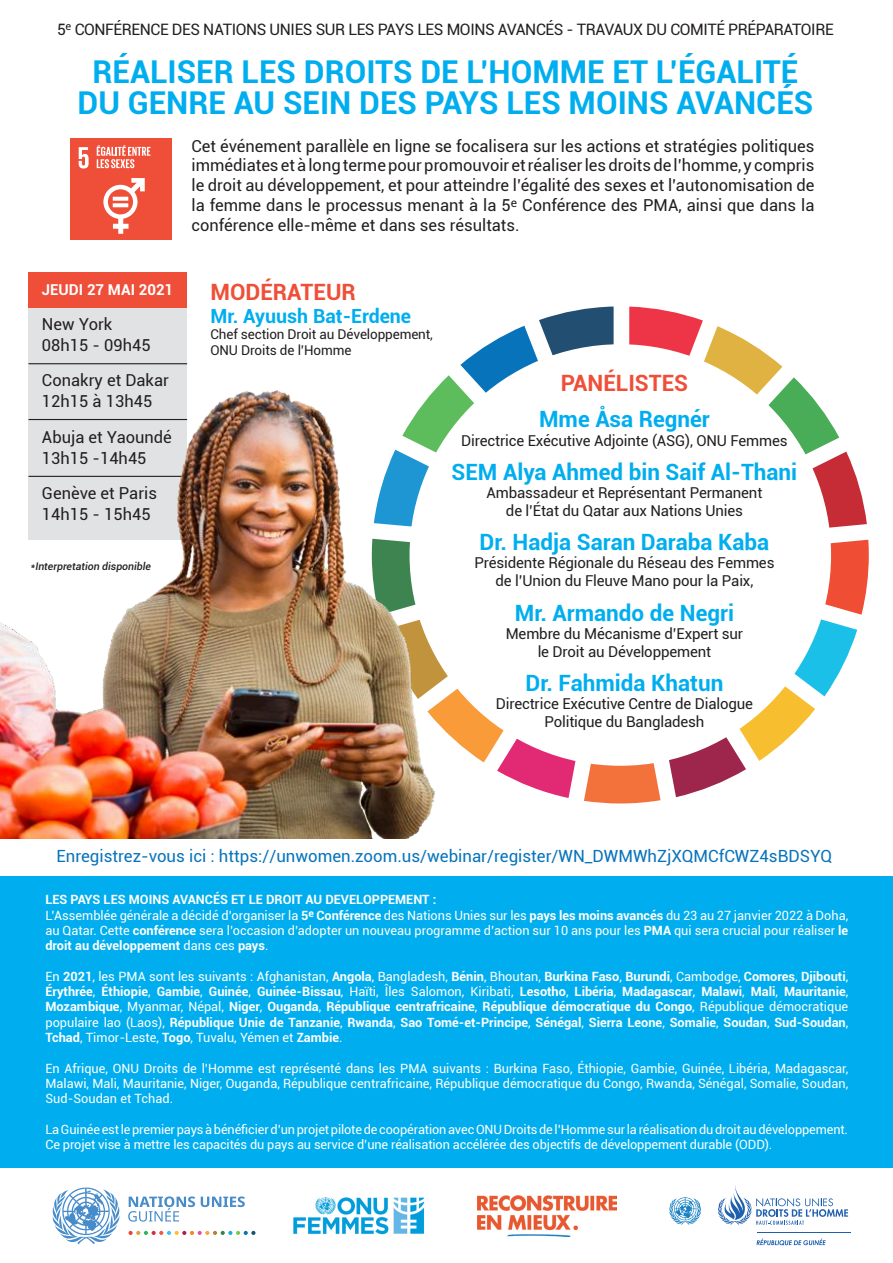
<style>
.page{position:relative;width:893px;height:1263px;background:#fff}
.page>*{position:absolute;margin:0;border:0;box-sizing:border-box;transform-origin:0 0}
.t1{font:700 31.5px "Roboto";color:#00aeef}
.t2{font:700 22.5px "Roboto";color:#00aeef}
.t3{font:700 22.5px "Roboto";color:#ef4f38}
.t4{font:700 19.5px "Roboto";color:#00aeef}
.t5{font:16.8px "Roboto";color:#0773bb}
.t6{font:16.5px/19.8px "Roboto";color:#231f20;text-align:justify}
.t7{font:15.75px "Roboto";letter-spacing:-.025em;color:#231f20}
.t8{font:15px "Roboto";letter-spacing:-.01em;color:#231f20}
.t9{font:700 15px "Roboto";color:#fff}
.t10{font:13.5px "Roboto";letter-spacing:-.01em;color:#231f20}
.t11{font:12.75px/15.3px "Roboto";letter-spacing:-.01em;color:#fff;text-align:justify}
.t12{font:700 12.75px/15.3px "Roboto";color:#fff;text-align:justify}
.t13{font:italic 500 10.5px "Roboto";color:#231f20}
.s1{font-weight:700}
.s2{font-weight:400}
</style>
<div class="page">
<div style="left:29px;top:307px;width:158px;height:232px;background:#e1e2e4"></div>
<svg style="left:439px;top:306px;width:430px;height:497px"></svg>
<div style="left:410px;top:344px;width:421px;height:422px;background:#fff;border-radius:50%"></div>
<div style="left:0;top:876px;width:893px;height:291px;background:#00aeef"></div>
<hr style="left:757px;top:1233px;width:93px;height:1px;background:#1e60ae">
<svg style="left:756px;top:1238px;width:70px;height:7px"></svg>
<svg style="left:718px;top:1185px;width:130px;height:40px"></svg>
<svg style="left:669px;top:1197px;width:32px;height:28px"></svg>
<svg style="left:52px;top:1187px;width:68px;height:57px"></svg>
<svg style="left:129px;top:1231px;width:126px;height:4px"></svg>
<svg style="left:128px;top:1196px;width:67px;height:25px"></svg>
<svg style="left:201px;top:1196px;width:44px;height:11px"></svg>
<img style="left:478px;top:1196px;width:138px;height:40px">
<img style="left:293px;top:1197px;width:132px;height:38px">
<div style="left:70px;top:139px;width:101px;height:101px;background:#ef4f38"></div>
<svg style="left:79px;top:147px;width:10px;height:22px"></svg>
<svg style="left:103px;top:178px;width:42px;height:56px"></svg>
<svg style="left:113px;top:197px;width:15px;height:4px"></svg>
<svg style="left:113px;top:203px;width:15px;height:4px"></svg>
<svg style="left:97px;top:145px;width:54px;height:23px"></svg>
<div style="left:29px;top:272px;width:158px;height:36px;background:#ef4f38"></div>
<hr style="left:29px;top:363px;width:158px;height:1px;background:#231f20">
<img style="left:0;top:385px;width:440px;height:454px">
<p class="t7" style="left:57px;top:18px;width:778px">5<sup>e</sup> CONFÉRENCE DES NATIONS UNIES SUR LES PAYS LES MOINS AVANCÉS - TRAVAUX DU COMITÉ PRÉPARATOIRE</p>
<p class="t1" style="left:93px;top:49px;width:707px">RÉALISER LES DROITS DE L’HOMME ET L’ÉGALITÉ</p>
<p class="t1" style="left:78px;top:81px;width:737px">DU GENRE AU SEIN DES PAYS LES MOINS AVANCÉS</p>
<p class="t6" style="left:192px;top:135px;width:624px">Cet événement parallèle en ligne se focalisera sur les actions et stratégies politiques immédiates et à long terme pour promouvoir et réaliser les droits de l’homme, y compris le droit au développement, et pour atteindre l’égalité des sexes et l’autonomisation de la femme dans le processus menant à la 5<sup>e</sup> Conférence des PMA, ainsi que dans la conférence elle-même et dans ses résultats.</p>
<p class="t9" style="left:42px;top:279px;width:133px">JEUDI 27 MAI 2021</p>
<p class="t6" style="left:42px;top:314px;width:72px">New York</p>
<p class="t6" style="left:42px;top:335px;width:110px">08h15 - 09h45</p>
<p class="t6" style="left:42px;top:370px;width:128px">Conakry et Dakar</p>
<p class="t6" style="left:42px;top:391px;width:112px">12h15 à 13h45</p>
<p class="t6" style="left:42px;top:426px;width:131px">Abuja et Yaoundé</p>
<p class="t6" style="left:42px;top:447px;width:106px">13h15 -14h45</p>
<p class="t6" style="left:42px;top:483px;width:116px">Genève et Paris</p>
<p class="t6" style="left:42px;top:504px;width:110px">14h15 - 15h45</p>
<p class="t13" style="left:31px;top:558px;width:122px">*Interpretation disponible</p>
<p class="t3" style="left:210px;top:276px;width:147px">MODÉRATEUR</p>
<p class="t4" style="left:210px;top:302px;width:202px">Mr. Ayuush Bat-Erdene</p>
<p class="t10" style="left:210px;top:325px;width:224px">Chef section Droit au Développement,</p>
<p class="t10" style="left:210px;top:341px;width:143px">ONU Droits de l’Homme</p>
<p class="t3" style="left:561px;top:367px;width:129px">PANÉLISTES</p>
<p class="t2" style="left:539px;top:404px;width:172px">Mme Åsa Regnér</p>
<p class="t8" style="left:461px;top:430px;width:328px">Directrice Exécutive Adjointe (ASG), ONU Femmes</p>
<p class="t2" style="left:452px;top:456px;width:347px">SEM Alya Ahmed bin Saif Al-Thani</p>
<p class="t8" style="left:486px;top:482px;width:277px">Ambassadeur et Représentant Permanent</p>
<p class="t8" style="left:506px;top:500px;width:238px">de l’État du Qatar aux Nations Unies</p>
<p class="t2" style="left:480px;top:527px;width:291px">Dr. Hadja Saran Daraba Kaba</p>
<p class="t8" style="left:474px;top:553px;width:302px">Présidente Régionale du Réseau des Femmes</p>
<p class="t8" style="left:496px;top:571px;width:259px">de l’Union du Fleuve Mano pour la Paix,</p>
<p class="t2" style="left:515px;top:597px;width:221px">Mr. Armando de Negri</p>
<p class="t8" style="left:506px;top:623px;width:239px">Membre du Mécanisme d’Expert sur</p>
<p class="t8" style="left:538px;top:641px;width:175px">le Droit au Développement</p>
<p class="t2" style="left:526px;top:667px;width:199px">Dr. Fahmida Khatun</p>
<p class="t8" style="left:496px;top:693px;width:259px">Directrice Exécutive Centre de Dialogue</p>
<p class="t8" style="left:544px;top:711px;width:162px">Politique du Bangladesh</p>
<p class="t5" style="left:57px;top:844px;width:777px">Enregistrez-vous ici : https://unwomen.zoom.us/webinar/register/WN_DWMWhZjXQMCfCWZ4sBDSYQ</p>
<p class="t12" style="left:45px;top:892px;width:392px">LES PAYS LES MOINS AVANCÉS ET LE DROIT AU DEVELOPPEMENT :</p>
<p class="t11" style="left:45px;top:907px;width:804px">L’Assemblée générale a décidé d’organiser la <span class="s1">5</span><sup>e</sup> <span class="s1">Conférence</span> des Nations Unies sur les <span class="s1">pays les moins avancés</span> du 23 au 27 janvier 2022 à Doha, au Qatar. Cette <span class="s1">conférence</span> sera l’occasion d’adopter un nouveau programme d’action sur 10 ans pour les <span class="s1">PMA</span> qui sera crucial pour réaliser <span class="s1">le droit au développement</span> dans ces <span class="s1">pays</span>.</p>
<p class="t12" style="left:45px;top:968px;width:804px"><span class="s2">En</span> 2021<span class="s2">, les PMA sont les suivants : Afghanistan,</span> Angola<span class="s2">, Bangladesh,</span> Bénin<span class="s2">, Bhoutan,</span> Burkina Faso<span class="s2">,</span> Burundi<span class="s2">, Cambodge,</span> Comores<span class="s2">,</span> Djibouti<span class="s2">, </span>Érythrée<span class="s2">,</span> Éthiopie<span class="s2">,</span> Gambie<span class="s2">,</span> Guinée<span class="s2">,</span> Guinée-Bissau<span class="s2">, Haïti, Îles Salomon, Kiribati,</span> Lesotho<span class="s2">,</span> Libéria<span class="s2">,</span> Madagascar<span class="s2">,</span> Malawi<span class="s2">,</span> Mali<span class="s2">,</span> Mauritanie<span class="s2">, </span>Mozambique<span class="s2">, Myanmar, Népal,</span> Niger<span class="s2">,</span> Ouganda<span class="s2">,</span> République centrafricaine<span class="s2">,</span> République démocratique du Congo<span class="s2">, République démocratique populaire lao (Laos),</span> République Unie de Tanzanie<span class="s2">,</span> Rwanda<span class="s2">,</span> Sao Tomé-et-Principe<span class="s2">,</span> Sénégal<span class="s2">,</span> Sierra Leone<span class="s2">,</span> Somalie<span class="s2">,</span> Soudan<span class="s2">,</span> Sud-Soudan<span class="s2">, </span>Tchad<span class="s2">, Timor-Leste,</span> Togo<span class="s2">, Tuvalu, Yémen et</span> Zambie<span class="s2">.</span></p>
<p class="t11" style="left:45px;top:1060px;width:804px">En Afrique, ONU Droits de l’Homme est représenté dans les PMA suivants : Burkina Faso, Éthiopie, Gambie, Guinée, Libéria, Madagascar, Malawi, Mali, Mauritanie, Niger, Ouganda, République centrafricaine, République démocratique du Congo, Rwanda, Sénégal, Somalie, Soudan, Sud-Soudan et Tchad.</p>
<p class="t11" style="left:45px;top:1121px;width:804px">La Guinée est le premier pays à bénéficier d’un projet pilote de coopération avec ONU Droits de l’Homme sur la réalisation du droit au développement.<br>Ce projet vise à mettre les capacités du pays au service d’une réalisation accélérée des objectifs de développement durable (ODD).</p>
</div>
